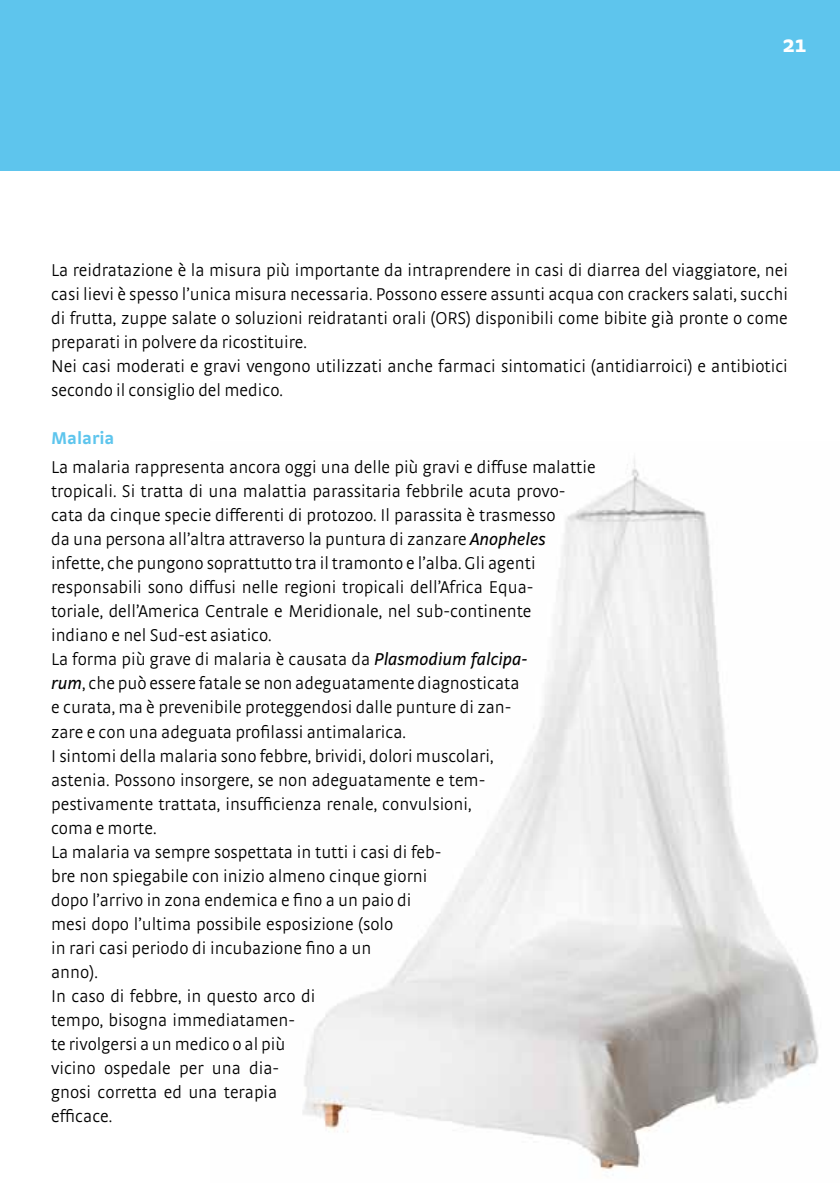
<style>
.page{position:relative;width:840px;height:1191px;background:#fff}
.page>*{position:absolute;margin:0;border:0;box-sizing:border-box;transform-origin:0 0}
.t1{font:700 24px "Strada";color:#fff}
.t2{font:300 18px/24px "Strada";color:#000}
.t3{font:700 18px "Strada";color:#5ec5ed}
.s1{font-weight:400;font-style:italic}
</style>
<div class="page">
<div style="left:0;top:0;width:839px;height:170px;background:#5ec5ed"></div>
<img style="left:303px;top:458px;width:516px;height:713px">
<h1 class="t1" style="left:782px;top:30px;width:25px">21</h1>
<p class="t2" style="left:51px;top:258px;width:738px">La reidratazione è la misura più importante da intraprendere in casi di diarrea del viaggiatore, nei casi lievi è spesso l’unica misura necessaria. Possono essere assunti acqua con crackers salati, succhi di frutta, zuppe salate o soluzioni reidratanti orali (ORS) disponibili come bibite già pronte o come preparati in polvere da ricostituire.<br>Nei casi moderati e gravi vengono utilizzati anche farmaci sintomatici (antidiarroici) e antibiotici secondo il consiglio del medico.</p>
<p class="t3" style="left:51px;top:427px;width:65px">Malaria</p>
<p class="t2" style="left:51px;top:455px;width:545px">La malaria rappresenta ancora oggi una delle più gravi e diffuse malattie tropicali. Si tratta di una malattia parassitaria febbrile acuta provo&shy;cata da cinque specie differenti di protozoo. Il parassita è trasmesso<br>da una persona all’altra attraverso la puntura di zanzare <span class="s1">Anopheles </span>infette, che pungono soprattutto tra il tramonto e l’alba. Gli agenti responsabili sono diffusi nelle regioni tropicali dell’Africa Equa-<br>toriale, dell’America Centrale e Meridionale, nel sub-continente<br>indiano e nel Sud-est asiatico.<br>La forma più grave di malaria è causata da <span class="s1">Plasmodium falcipa-<br>rum</span>, che può essere fatale se non adeguatamente diagnosticata<br>e curata, ma è prevenibile proteggendosi dalle punture di zan-<br>zare e con una adeguata profilassi antimalarica.<br>I sintomi della malaria sono febbre, brividi, dolori muscolari,<br>astenia. Possono insorgere, se non adeguatamente e tem-<br>pestivamente trattata, insufficienza renale, convulsioni,<br>coma e morte.<br>La malaria va sempre sospettata in tutti i casi di feb-<br>bre non spiegabile con inizio almeno cinque giorni<br>dopo l’arrivo in zona endemica e fino a un paio di<br>mesi dopo l’ultima possibile esposizione (solo<br>in rari casi periodo di incubazione fino a un<br>anno).<br>In caso di febbre, in questo arco di<br>tempo, bisogna immediatamen-<br>te rivolgersi a un medico o al più<br>vicino ospedale per una dia-<br>gnosi corretta ed una terapia<br>efficace.</p>
</div>
